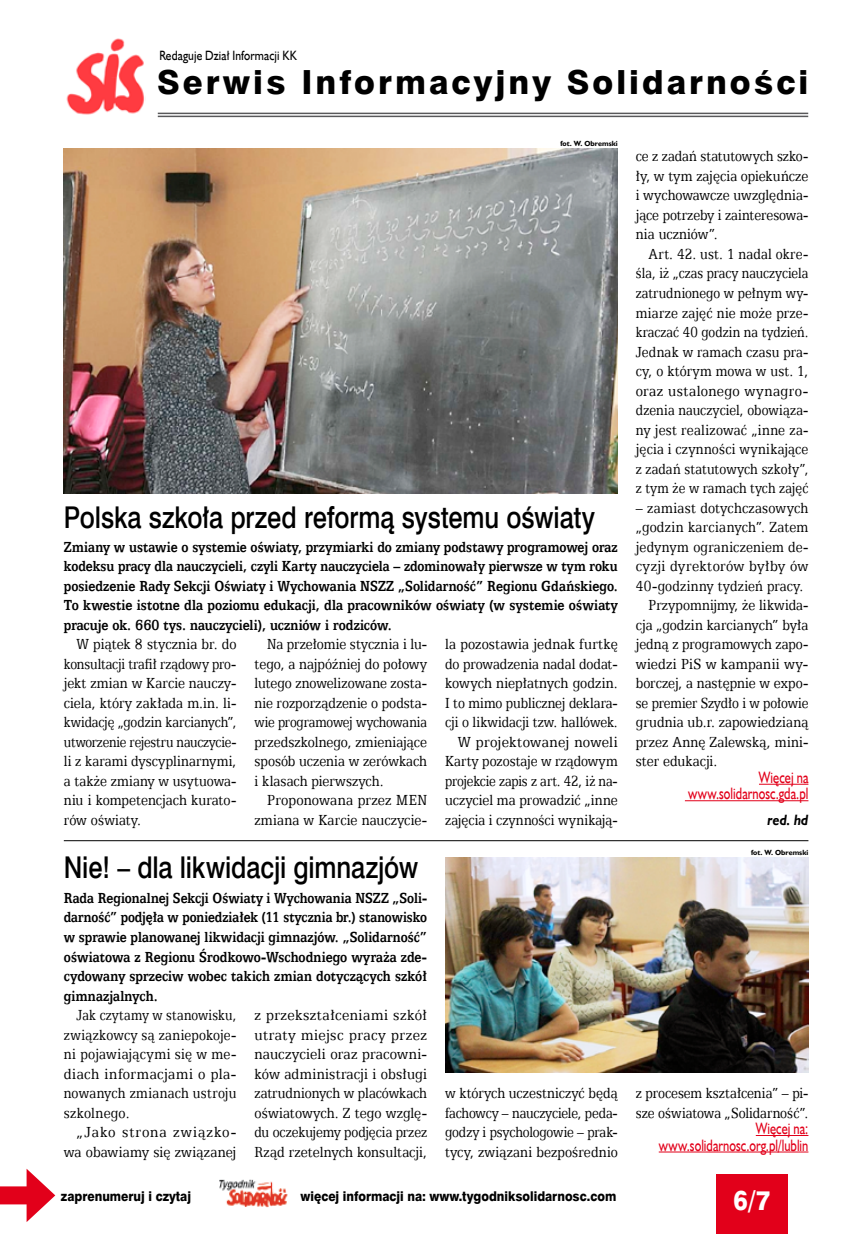
<style>
.page{position:relative;width:851px;height:1234px;background:#fff}
.page>*{position:absolute;margin:0;border:0;box-sizing:border-box;transform-origin:0 0}
.t1{font:33.3px "Swis 721 Hv EU";letter-spacing:.09em;color:#000}
.t2{font:30px "Swis 721 Md EU";letter-spacing:-.005em;color:#000;scale:.85 1}
.t3{font:27px "Swis 721 Hv EU";color:#fff;scale:.9 1}
.t4{font:16.5px/19.5px "Egyptian 505 EU";letter-spacing:.005em;color:#000;text-align:justify;scale:.84 1}
.t5{font:16.5px/19.5px "Egyptian 505 EU";letter-spacing:.005em;color:#000;text-align:justify;scale:.86 1}
.t6{font:700 16.5px/19.5px "Egyptian 505 EU";letter-spacing:.005em;color:#000;text-align:justify;scale:.85 1}
.t7{font:700 16.5px/19.5px "Egyptian 505 EU";letter-spacing:.005em;color:#000;text-align:justify;scale:.84 1}
.t8{font:16.5px/19.5px "Egyptian 505 EU";letter-spacing:.005em;color:#000;text-align:justify;scale:.85 1}
.t9{font:16.5px/19.5px "Egyptian 505 EU";letter-spacing:.005em;color:#000;text-align:justify;scale:.89 1}
.t10{font:16.5px/19.5px "Egyptian 505 EU";letter-spacing:.005em;color:#000;text-align:justify;scale:.81 1}
.t11{font:16.5px/16.5px "Humanst 521 EU";letter-spacing:.005em;color:#e2001a;text-align:right;scale:.75 1}
.t12{font:16.5px/19.5px "Egyptian 505 EU";letter-spacing:.005em;color:#000;text-align:right;scale:.88 1}
.t13{font:16.5px/19.5px "Egyptian 505 EU";letter-spacing:.025em;color:#000;text-align:right;scale:.89 1}
.t14{font:16.5px "Egyptian 505 EU";letter-spacing:.005em;color:#000;scale:.82 1}
.t15{font:16.5px "Egyptian 505 EU";letter-spacing:.025em;color:#000;scale:.87 1}
.t16{font:16.5px "Egyptian 505 EU";letter-spacing:.005em;color:#000;scale:.87 1}
.t17{font:italic 700 15px "Humanst 521 EU";color:#000;scale:.9 1}
.t18{font:13.5px "Swis 721 Hv EU";color:#000;scale:.9 1}
.t19{font:13.5px "Humanst 521 EU";letter-spacing:.015em;color:#000;scale:.85 1}
.t20{font:700 7.5px "Humanst 521 EU";color:#000}
</style>
<div class="page">
<div style="left:716px;top:1174px;width:72px;height:59px;background:#e2001a"></div>
<img style="left:219px;top:1179px;width:69px;height:27px">
<div style="left:0;top:1186px;width:38px;height:18px;background:#e2001a"></div>
<svg style="left:27px;top:1169px;width:28px;height:52px"></svg>
<img style="left:66px;top:38px;width:80px;height:77px">
<hr style="left:158px;top:113px;width:650px;height:1px;background:#58585a">
<hr style="left:158px;top:116px;width:650px;height:1px;background:#58585a">
<hr style="left:758px;top:783px;width:50px;height:1px;background:#e2001a">
<hr style="left:684px;top:800px;width:124px;height:1px;background:#e2001a">
<hr style="left:755px;top:1134px;width:53px;height:1px;background:#e2001a">
<hr style="left:658px;top:1151px;width:150px;height:1px;background:#e2001a">
<img style="left:64px;top:149px;width:553px;height:344px">
<img style="left:445px;top:857px;width:363px;height:214px">
<hr style="left:64px;top:840px;width:744px;height:1px;background:#000">
<p class="t19" style="left:159px;top:47px;width:163px">Redaguje Dział Informacji KK</p>
<h1 class="t1" style="left:157px;top:62px;width:652px">Serwis Informacyjny Solidarności</h1>
<p class="t20" style="left:560px;top:138px;width:59px">fot. W. Obremski</p>
<h2 class="t2" style="left:64px;top:499px;width:626px">Polska szkoła przed reformą systemu oświaty</h2>
<p class="t6" style="left:64px;top:536px;width:653px">Zmiany w ustawie o systemie oświaty, przymiarki do zmiany podstawy programowej oraz kodeksu pracy dla nauczycieli, czyli Karty nauczyciela – zdominowały pierwsze w tym roku posiedzenie Rady Sekcji Oświaty i Wychowania NSZZ „Solidarność” Regionu Gdańskiego.<br>To kwestie istotne dla poziomu edukacji, dla pracowników oświaty (w systemie oświaty pracuje ok. 660 tys. nauczycieli), uczniów i rodziców.</p>
<p class="t5" style="left:64px;top:634px;width:202px;text-indent:13px">W piątek 8 stycznia br. do konsultacji trafił rządowy pro&shy;jekt zmian w Karcie nauczy&shy;ciela, który zakłada m.in. li&shy;kwidację „godzin karcianych”, utworzenie rejestru nauczycie&shy;li z karami dyscyplinarnymi, a także zmiany w usytuowa&shy;niu i kompetencjach kurato&shy;rów oświaty.</p>
<p class="t4" style="left:254px;top:634px;width:207px;text-indent:13px">Na przełomie stycznia i lu&shy;tego, a najpóźniej do połowy lutego znowelizowane zosta&shy;nie rozporządzenie o podsta&shy;wie programowej wychowania przedszkolnego, zmieniające sposób uczenia w zerówkach i klasach pierwszych.</p>
<p class="t5" style="left:445px;top:634px;width:202px;text-align:right">la pozostawia jednak furtkę do prowadzenia nadal dodat&shy;kowych niepłatnych godzin.<br>I to mimo publicznej deklara&shy;cji o likwidacji tzw. hallówek.<br>W projektowanej noweli<br>Karty pozostaje w rządowym projekcie zapis z art. 42, iż na&shy;uczyciel ma prowadzić „inne zajęcia i czynności wynikają-</p>
<p class="t12" style="left:254px;top:790px;width:198px">Proponowana przez MEN zmiana w Karcie nauczycie-</p>
<p class="t4" style="left:635px;top:146px;width:207px">ce z zadań statutowych szko&shy;ły, w tym zajęcia opiekuńcze i wychowawcze uwzględnia&shy;jące potrzeby i zainteresowa&shy;nia uczniów”.</p>
<p class="t4" style="left:635px;top:244px;width:207px;text-indent:13px">Art. 42. ust. 1 nadal okre&shy;śla, iż „czas pracy nauczyciela zatrudnionego w pełnym wy&shy;miarze zajęć nie może prze&shy;kraczać 40 godzin na tydzień.<br>Jednak w ramach czasu pra&shy;cy, o którym mowa w ust. 1, oraz ustalonego wynagro&shy;dzenia nauczyciel, obowiąza&shy;ny jest realizować „inne za&shy;jęcia i czynności wynikające z zadań statutowych szkoły”, z tym że w ramach tych zajęć</p>
<p class="t8" style="left:635px;top:497px;width:204px">– zamiast dotychczasowych</p>
<p class="t8" style="left:635px;top:517px;width:204px">„godzin karcianych”. Zatem</p>
<p class="t4" style="left:635px;top:536px;width:207px">jedynym ograniczeniem de-</p>
<p class="t15" style="left:635px;top:556px;width:200px">cyzji dyrektorów byłby ów</p>
<p class="t4" style="left:635px;top:575px;width:201px">40-godzinny tydzień pracy.</p>
<p class="t4" style="left:648px;top:595px;width:192px">Przypomnijmy, że likwida-</p>
<p class="t8" style="left:635px;top:614px;width:204px">cja „godzin karcianych” była</p>
<p class="t4" style="left:635px;top:634px;width:207px">jedną z programowych zapo-</p>
<p class="t16" style="left:635px;top:654px;width:200px">wiedzi PiS w kampanii wy-</p>
<p class="t8" style="left:635px;top:673px;width:204px">borczej, a następnie w expo-</p>
<p class="t14" style="left:635px;top:693px;width:212px">se premier Szydło i w połowie</p>
<p class="t8" style="left:635px;top:712px;width:204px">grudnia ub.r. zapowiedzianą</p>
<p class="t8" style="left:635px;top:731px;width:204px">przez Annę Zalewską, mini-</p>
<p class="t8" style="left:635px;top:751px;width:97px">ster edukacji.</p>
<p class="t11" style="left:688px;top:768px;width:162px">Więcej na www.solidarnosc.gda.pl</p>
<p class="t17" style="left:767px;top:810px;width:47px">red. hd</p>
<h2 class="t2" style="left:64px;top:848px;width:418px">Nie! – dla likwidacji gimnazjów</h2>
<p class="t7" style="left:64px;top:887px;width:434px">Rada Regionalnej Sekcji Oświaty i Wychowania NSZZ „Soli&shy;darność” podjęła w poniedziałek (11 stycznia br.) stanowisko w sprawie planowanej likwidacji gimnazjów. „Solidarność” oświatowa z Regionu Środkowo-Wschodniego wyraża zde&shy;cydowany sprzeciw wobec takich zmian dotyczących szkół gimnazjalnych.</p>
<p class="t10" style="left:64px;top:1004px;width:214px;text-indent:13px">Jak czytamy w stanowisku, związkowcy są zaniepokoje&shy;ni pojawiającymi się w me&shy;diach informacjami o pla&shy;nowanych zmianach ustroju szkolnego.</p>
<p class="t13" style="left:64px;top:1121px;width:195px">„Jako strona związko&shy;wa obawiamy się związanej</p>
<p class="t9" style="left:254px;top:1004px;width:195px">z przekształceniami szkół utraty miejsc pracy przez nauczycieli oraz pracowni&shy;ków administracji i obsługi zatrudnionych w placówkach oświatowych. Z tego wzglę&shy;du oczekujemy podjęcia przez Rząd rzetelnych konsultacji,</p>
<p class="t20" style="left:751px;top:847px;width:59px">fot. W. Obremski</p>
<p class="t8" style="left:445px;top:1082px;width:204px">w których uczestniczyć będą fachowcy – nauczyciele, peda&shy;godzy i psychologowie – prak&shy;tycy, związani bezpośrednio</p>
<p class="t4" style="left:635px;top:1082px;width:207px">z procesem kształcenia” – pi&shy;sze oświatowa „Solidarność”.</p>
<p class="t11" style="left:658px;top:1119px;width:201px">Więcej na: www.solidarnosc.org.pl/lublin</p>
<p class="t18" style="left:61px;top:1187px;width:146px">zaprenumeruj i czytaj</p>
<p class="t18" style="left:300px;top:1187px;width:352px">więcej informacji na: www.tygodniksolidarnosc.com</p>
<h3 class="t3" style="left:733px;top:1183px;width:42px">6/7</h3>
</div>
